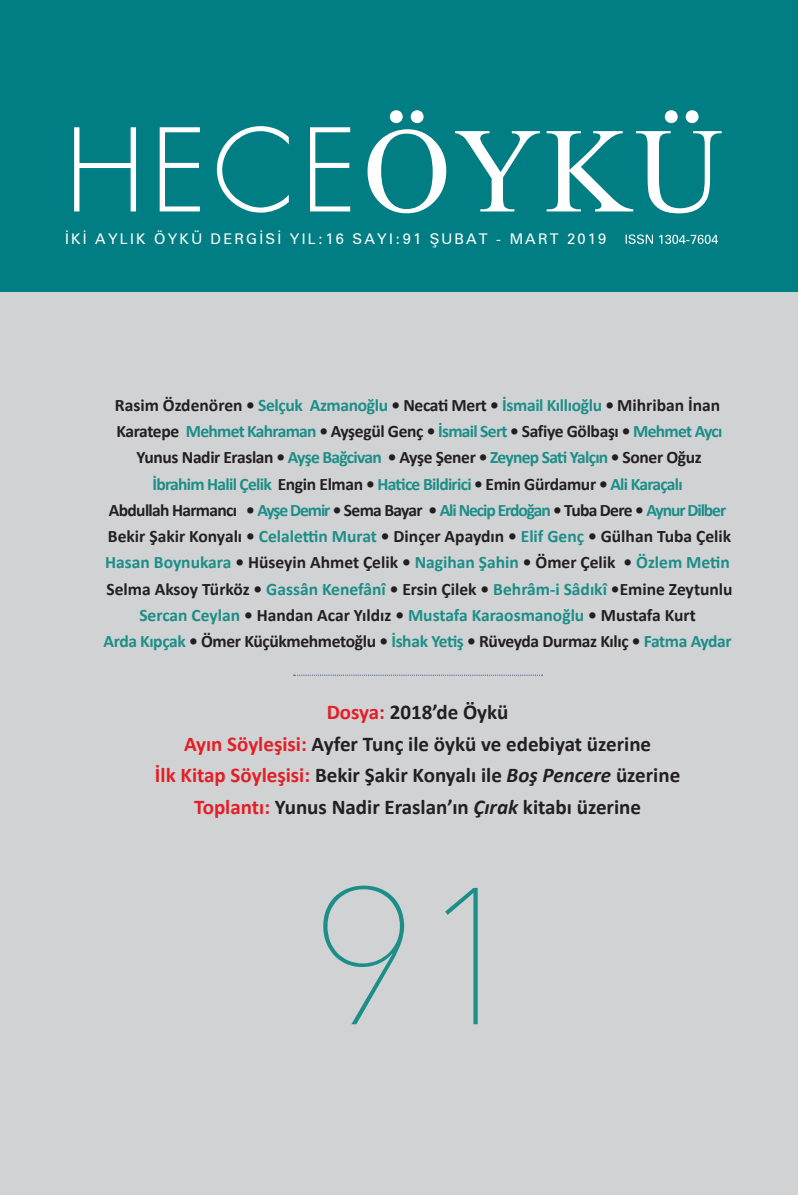
<style>
.page{position:relative;width:798px;height:1195px;background:#d1d2d4}
.page>*{position:absolute;margin:0;border:0;box-sizing:border-box;transform-origin:0 0}
.t1{font:200 192.5px "Avenir Next";color:#1c8e88}
.t2{font:300 111.65px "Beatles";color:#fff}
.t3{font:700 21px/31.5px "Calibri";color:#231f20;text-align:center}
.t4{font:700 17.5px/26.2px "Calibri";letter-spacing:-.02em;color:#231f20;text-align:center}
.t5{font:14.7px "Zurich BT";letter-spacing:.15em;color:#fff}
.s1{font-family:"Times New Roman";font-weight:400;font-size:121.27px}
.s2{color:#1c8e88}
.s3{color:#e21f26}
.s4{font-style:italic}
</style>
<div class="page">
<svg style="left:293px;top:675px;width:249px;height:1px"></svg>
<div style="left:0;top:0;width:798px;height:291px;background:#007e84"></div>
<svg style="left:625px;top:234px;width:93px;height:10px"></svg>
<h2 class="t2" style="left:65px;top:99px;width:659px">HECE<span class="s1">ÖYKÜ</span></h2>
<p class="t5" style="left:65px;top:229px;width:543px">İKİ AYLIK ÖYKÜ DERGİSİ YIL:16 SAYI:91 ŞUBAT - MART 2019</p>
<p class="t4" style="left:103px;top:392px;width:630px">Rasim Özdenören • <span class="s2">Selçuk Azmanoğlu</span> • Necati Mert • <span class="s2">İsmail Kıllıoğlu</span> • Mihriban İnan Karatepe <span class="s2">Mehmet Kahraman</span> • Ayşegül Genç • <span class="s2">İsmail Sert</span> • Safiye Gölbaşı • <span class="s2">Mehmet Aycı </span>Yunus Nadir Eraslan • <span class="s2">Ayşe Bağcivan</span> • Ayşe Şener • <span class="s2">Zeynep Sati Yalçın</span> • Soner Oğuz<br><span class="s2">İbrahim Halil Çelik</span> Engin Elman • <span class="s2">Hatice Bildirici</span> • Emin Gürdamur • <span class="s2">Ali Karaçalı<br></span>Abdullah Harmancı • <span class="s2">Ayşe Demir</span> • Sema Bayar • <span class="s2">Ali Necip Erdoğan</span> • Tuba Dere • <span class="s2">Aynur Dilber </span>Bekir Şakir Konyalı • <span class="s2">Celalettin Murat</span> • Dinçer Apaydın • <span class="s2">Elif Genç</span> • Gülhan Tuba Çelik <span class="s2">Hasan Boynukara</span> • Hüseyin Ahmet Çelik • <span class="s2">Nagihan Şahin</span> • Ömer Çelik • <span class="s2">Özlem Metin </span>Selma Aksoy Türköz • <span class="s2">Gassân Kenefânî</span> • Ersin Çilek • <span class="s2">Behrâm-i Sâdıkî</span> •Emine Zeytunlu <span class="s2">Sercan Ceylan</span> • Handan Acar Yıldız • <span class="s2">Mustafa Karaosmanoğlu</span> • Mustafa Kurt<br><span class="s2">Arda Kıpçak</span> • Ömer Küçükmehmetoğlu • <span class="s2">İshak Yetiş</span> • Rüveyda Durmaz Kılıç • <span class="s2">Fatma Aydar</span></p>
<p class="t3" style="left:155px;top:696px;width:527px"><span class="s3">Dosya:</span> 2018’de Öykü<br><span class="s3">Ayın Söyleşisi:</span> Ayfer Tunç ile öykü ve edebiyat üzerine<br><span class="s3">İlk Kitap Söyleşisi:</span> Bekir Şakir Konyalı ile <span class="s4">Boş Pencere</span> üzerine <span class="s3">Toplantı:</span> Yunus Nadir Eraslan’ın <span class="s4">Çırak</span> kitabı üzerine</p>
<h1 class="t1" style="left:310px;top:794px;width:217px">91</h1>
</div>
